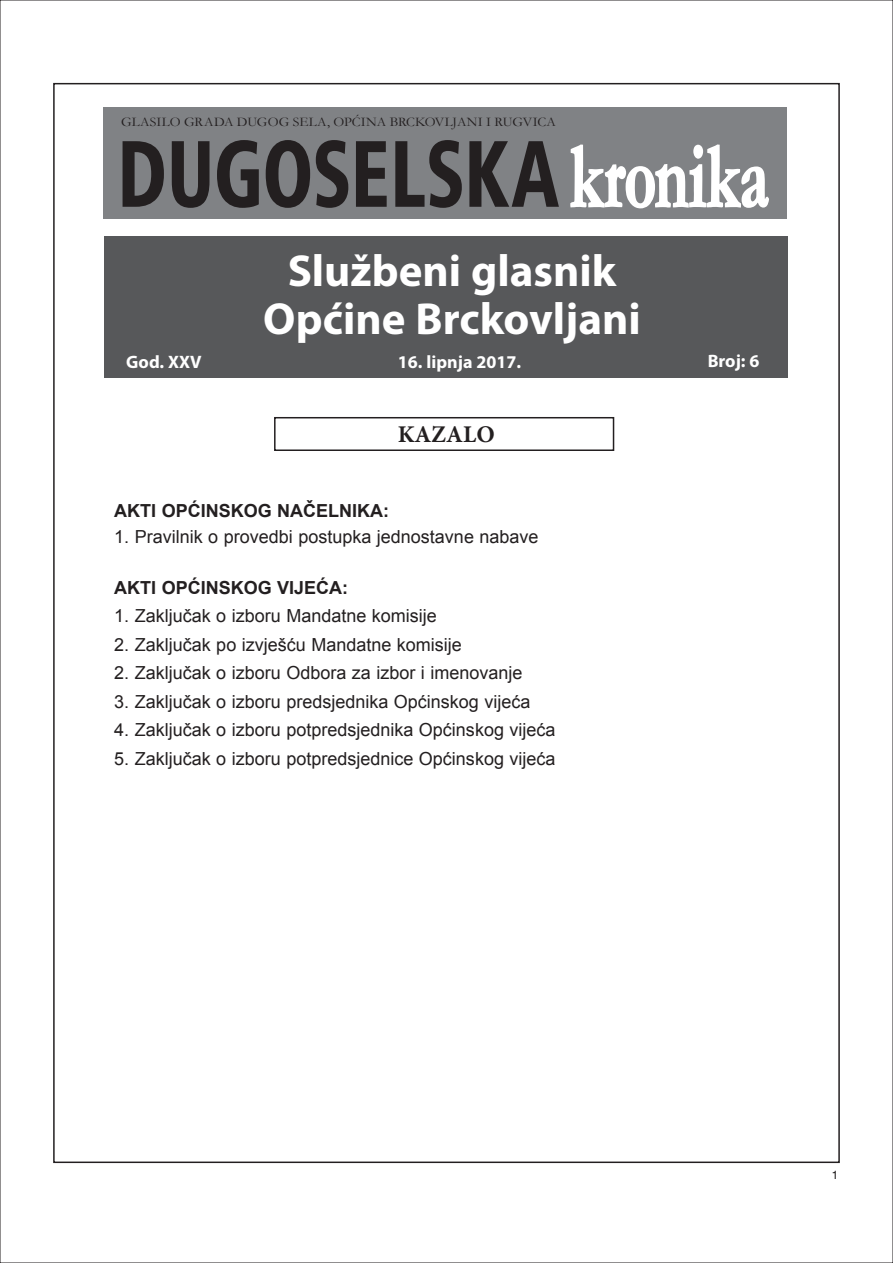
<style>
.page{position:relative;width:893px;height:1263px;background:#fff}
.page>*{position:absolute;margin:0;border:0;box-sizing:border-box;transform-origin:0 0}
.t1{font:94.5px "Humanist 777 BT Black Condensed B";letter-spacing:-.005em;color:#231f20;scale:.8 1}
.t2{font:700 45px/48px "Myriad Pro";color:#fff;text-align:center}
.t3{font:700 24px "Minion Pro";color:#231f20}
.t4{font:18px "Arial";color:#231f20}
.t5{font:700 18px "Arial";color:#231f20}
.t6{font:700 18px "Myriad Pro";color:#fff}
.t7{font:13.2px "Garamond";color:#231f20;scale:1.05 1}
.t8{font:12px "Swiss 721 BT";color:#231f20}
.s1{font-family:"Garamond";font-weight:700;color:#fff}
</style>
<div class="page">
<div style="left:274px;top:417px;width:340px;height:34px;border:2px solid #231f20"></div>
<div style="left:104px;top:236px;width:683px;height:142px;background:#57585a"></div>
<div style="left:104px;top:107px;width:683px;height:111px;background:#808285"></div>
<svg style="left:569px;top:144px;width:201px;height:75px"></svg>
<p class="t7" style="left:121px;top:113px;width:416px">GLASILO GRADA DUGOG SELA, OPĆINA BRCKOVLJANI I RUGVICA</p>
<h1 class="t1" style="left:117px;top:114px;width:816px">DUGOSELSKA <span class="s1">kronika</span></h1>
<h2 class="t2" style="left:263px;top:245px;width:379px">Službeni glasnik<br>Općine Brckovljani</h2>
<p class="t6" style="left:126px;top:350px;width:77px">God. XXV</p>
<p class="t6" style="left:398px;top:350px;width:125px">16. lipnja 2017.</p>
<p class="t6" style="left:708px;top:349px;width:53px">Broj: 6</p>
<h3 class="t3" style="left:398px;top:418px;width:99px">KAZALO</h3>
<p class="t5" style="left:114px;top:499px;width:276px">AKTI OPĆINSKOG NAČELNIKA:</p>
<p class="t4" style="left:114px;top:525px;width:426px">1. Pravilnik o provedbi postupka jednostavne nabave</p>
<p class="t5" style="left:114px;top:575px;width:236px">AKTI OPĆINSKOG VIJEĆA:</p>
<p class="t4" style="left:114px;top:604px;width:324px">1. Zaključak o izboru Mandatne komisije</p>
<p class="t4" style="left:114px;top:632px;width:349px">2. Zaključak po izvješću Mandatne komisije</p>
<p class="t4" style="left:114px;top:661px;width:410px">2. Zaključak o izboru Odbora za izbor i imenovanje</p>
<p class="t4" style="left:114px;top:689px;width:418px">3. Zaključak o izboru predsjednika Općinskog vijeća</p>
<p class="t4" style="left:114px;top:718px;width:443px">4. Zaključak o izboru potpredsjednika Općinskog vijeća</p>
<p class="t4" style="left:114px;top:746px;width:443px">5. Zaključak o izboru potpredsjednice Općinskog vijeća</p>
<p class="t8" style="left:832px;top:1166px;width:8px">1</p>
</div>
